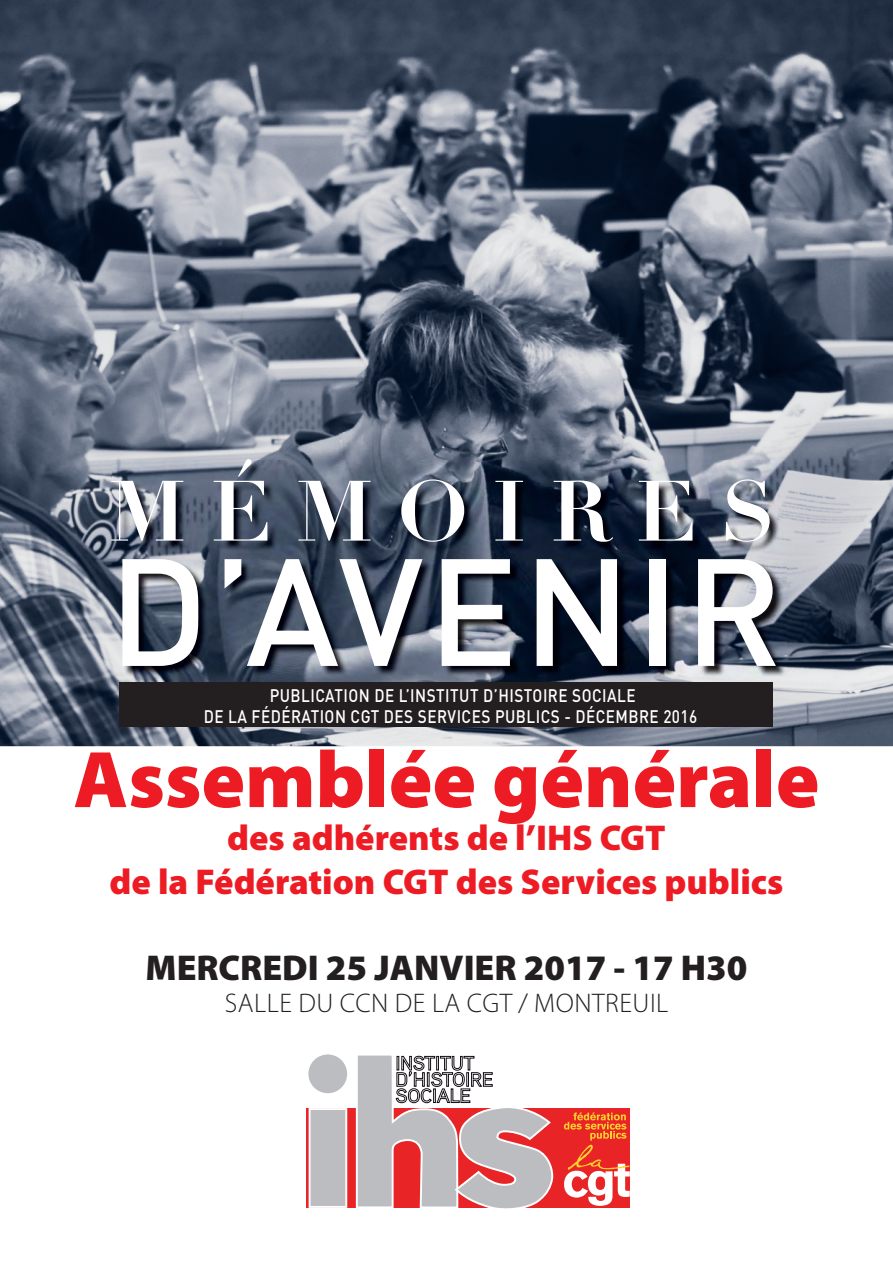
<style>
.page{position:relative;width:893px;height:1263px;background:#fff}
.page>*{position:absolute;margin:0;border:0;box-sizing:border-box;transform-origin:0 0}
.t1{font:500 150px "DIN";letter-spacing:.03em;color:#fff}
.t2{font:700 84px "Didot";letter-spacing:.29em;color:#fff}
.t3{font:900 81px "Myriad Pro";color:#ed1c24}
.t4{font:900 36px/43.2px "Myriad Pro";color:#ed1c24;text-align:center}
.t5{font:900 36px "Myriad Pro";color:#231f20}
.t6{font:300 27px "Myriad Pro";letter-spacing:.02em;color:#231f20}
.t7{font:500 18px/21.6px "DIN";letter-spacing:.03em;color:#fff;text-align:center;scale:.85 1}
</style>
<div class="page">
<img style="left:0;top:0;width:893px;height:746px">
<img style="left:113px;top:461px;width:667px;height:91px">
<img style="left:123px;top:560px;width:663px;height:116px">
<div style="left:119px;top:682px;width:654px;height:45px;background:#231f20"></div>
<div style="left:306px;top:1108px;width:324px;height:100px;background:#e82426"></div>
<div style="left:310px;top:1109px;width:36px;height:98px;background:#bbbdc0"></div>
<div style="left:309px;top:1108px;width:38px;height:100px;border:2px solid #fff"></div>
<svg style="left:355px;top:1055px;width:199px;height:154px"></svg>
<div style="left:307px;top:1054px;width:41px;height:40px;background:#bbbdc0;border-radius:50%"></div>
<div style="left:306px;top:1053px;width:43px;height:42px;border:2px solid #fff;border-radius:50%"></div>
<svg style="left:564px;top:1113px;width:66px;height:93px"></svg>
<h2 class="t2" style="left:108px;top:459px;width:668px">MÉMOIRES</h2>
<h1 class="t1" style="left:108px;top:557px;width:675px">D’AVENIR</h1>
<p class="t7" style="left:204px;top:687px;width:582px">PUBLICATION DE L’INSTITUT D’HISTOIRE SOCIALE<br>DE LA FÉDÉRATION CGT DES SERVICES PUBLICS - DÉCEMBRE 2016</p>
<h3 class="t3" style="left:74px;top:749px;width:747px">Assemblée générale</h3>
<h3 class="t4" style="left:110px;top:820px;width:675px">des adhérents de l’IHS CGT<br>de la Fédération CGT des Services publics</h3>
<h3 class="t5" style="left:146px;top:954px;width:603px">MERCREDI 25 JANVIER 2017 - 17 H30</h3>
<h3 class="t6" style="left:225px;top:993px;width:445px">SALLE DU CCN DE LA CGT / MONTREUIL</h3>
</div>
